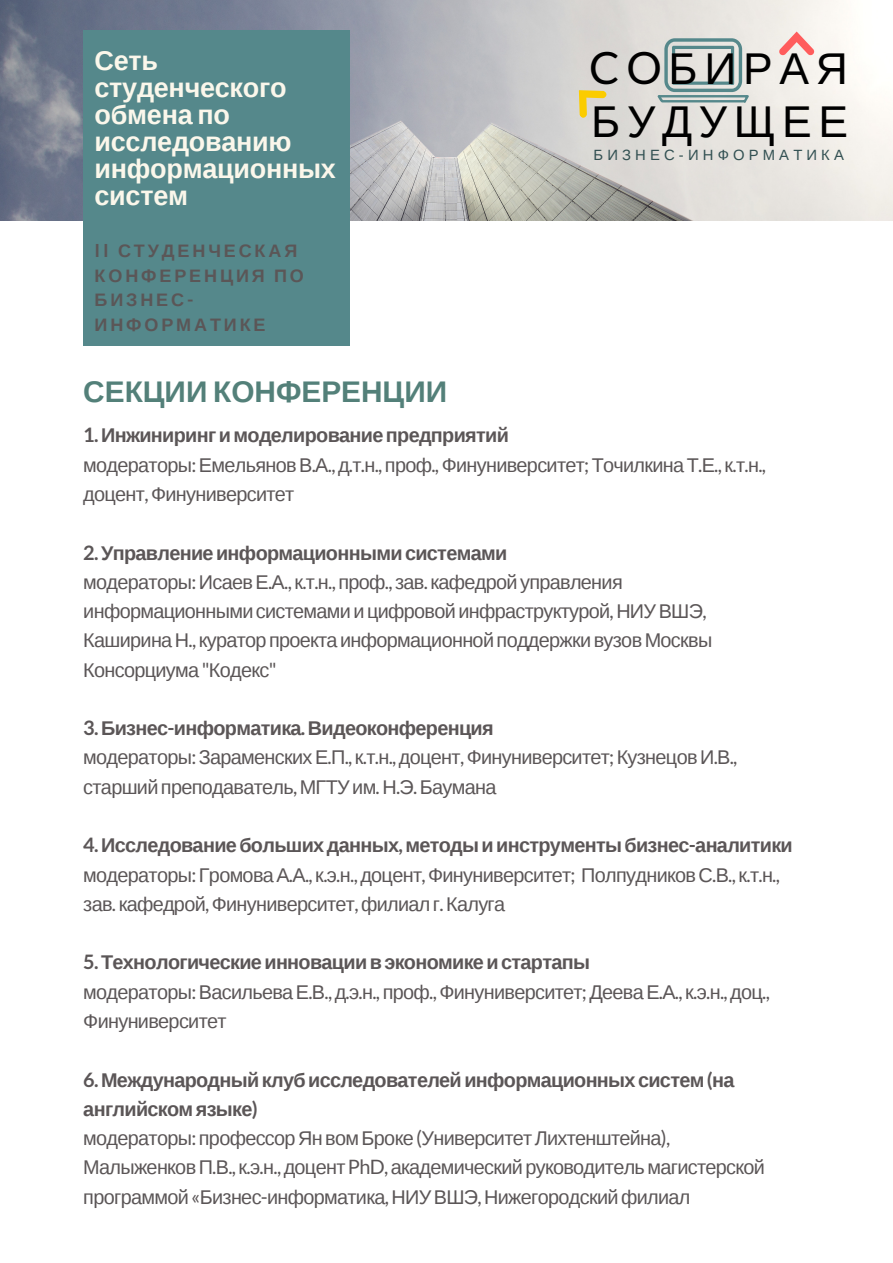
<style>
.page{position:relative;width:893px;height:1263px;background:#fff}
.page>*{position:absolute;margin:0;border:0;box-sizing:border-box;transform-origin:0 0}
.t1{font:44.55px/52.9px "Liberation Sans";letter-spacing:.15em;color:#000}
.t2{font:700 29.85px "Liberation Sans";color:#538079}
.t3{font:700 27px/27px "Liberation Sans";letter-spacing:-.01em;color:#fbf7eb}
.t4{font:19.8px/29.2px "Liberation Sans";letter-spacing:-.035em;color:#5b5657}
.t5{font:700 18px/24.8px "Liberation Sans";letter-spacing:.16em;color:#5b5657}
.t6{font:14.85px "Liberation Sans";letter-spacing:.28em;color:#325052}
.s1{font-family:"Lato"}
.s2{font-family:"Arimo"}
.s3{font-family:"Lato";font-weight:700}
.s4{font-weight:700}
</style>
<div class="page">
<img style="left:0;top:0;width:893px;height:221px">
<div style="left:83px;top:30px;width:267px;height:316px;background:#55888b"></div>
<svg style="left:658px;top:38px;width:91px;height:64px;background:#b9c7c4"></svg>
<svg style="left:566px;top:78px;width:42px;height:41px;background:#dfd4aa"></svg>
<svg style="left:779px;top:32px;width:35px;height:23px"></svg>
<h3 class="t3" style="left:95px;top:47px;width:243px">Сеть студенческого обмена по исследованию информационных систем</h3>
<p class="t5" style="left:95px;top:238px;width:211px"><span class="s1">II</span> СТУДЕНЧЕСКАЯ<br>КОНФЕРЕНЦИЯ ПО<br>БИЗНЕС<span class="s1">-<br></span>ИНФОРМАТИКЕ</p>
<h2 class="t2" style="left:83px;top:375px;width:365px">СЕКЦИИ КОНФЕРЕНЦИИ</h2>
<h1 class="t1" style="left:589px;top:42px;width:260px"><span class="s1">CO</span>БИРАЯ<br>БУДУЩЕЕ</h1>
<p class="t6" style="left:593px;top:146px;width:252px">БИЗНЕС<span class="s2">-</span>ИНФОРМАТИКА</p>
<p class="t4" style="left:83px;top:421px;width:684px"><span class="s3">1.</span> <span class="s4">Инжиниринг и моделирование предприятий<br></span>модераторы<span class="s1">:</span> Емельянов В<span class="s1">.</span>А<span class="s1">.,</span> д<span class="s1">.</span>т<span class="s1">.</span>н<span class="s1">.,</span> проф<span class="s1">.,</span> Финуниверситет<span class="s1">;</span> Точилкина Т<span class="s1">.</span>Е<span class="s1">.,</span> к<span class="s1">.</span>т<span class="s1">.</span>н<span class="s1">., </span>доцент<span class="s1">,</span> Финуниверситет</p>
<p class="t4" style="left:83px;top:538px;width:630px"><span class="s3">2.</span> <span class="s4">Управление информационными системами<br></span>модераторы<span class="s1">:</span> Исаев Е<span class="s1">.</span>А<span class="s1">.,</span> к<span class="s1">.</span>т<span class="s1">.</span>н<span class="s1">.,</span> проф<span class="s1">.,</span> зав<span class="s1">.</span> кафедрой управления информационными системами и цифровой инфраструктурой<span class="s1">,</span> НИУ ВШЭ<span class="s1">, </span>Каширина Н<span class="s1">.,</span> куратор проекта информационной поддержки вузов Москвы Консорциума <span class="s1">"</span>Кодекс<span class="s1">"</span></p>
<p class="t4" style="left:83px;top:714px;width:656px"><span class="s3">3.</span> <span class="s4">Бизнес</span><span class="s3">-</span><span class="s4">информатика</span><span class="s3">.</span> <span class="s4">Видеоконференция<br></span>модераторы<span class="s1">:</span> Зараменских Е<span class="s1">.</span>П<span class="s1">.,</span> к<span class="s1">.</span>т<span class="s1">.</span>н<span class="s1">.,</span> доцент<span class="s1">,</span> Финуниверситет<span class="s1">;</span> Кузнецов И<span class="s1">.</span>В<span class="s1">., </span>старший преподаватель<span class="s1">,</span> МГТУ им<span class="s1">.</span> Н<span class="s1">.</span>Э<span class="s1">.</span> Баумана</p>
<p class="t4" style="left:83px;top:831px;width:711px"><span class="s3">4.</span> <span class="s4">Исследование больших данных</span><span class="s3">,</span> <span class="s4">методы и инструменты бизнес</span><span class="s3">-</span><span class="s4">аналитики </span>модераторы<span class="s1">:</span> Громова А<span class="s1">.</span>А<span class="s1">.,</span> к<span class="s1">.</span>э<span class="s1">.</span>н<span class="s1">.,</span> доцент<span class="s1">,</span> Финуниверситет<span class="s1">;</span> Полпудников С<span class="s1">.</span>В<span class="s1">.,</span> к<span class="s1">.</span>т<span class="s1">.</span>н<span class="s1">., </span>зав<span class="s1">.</span> кафедрой<span class="s1">,</span> Финуниверситет<span class="s1">,</span> филиал г<span class="s1">.</span> Калуга</p>
<p class="t4" style="left:83px;top:948px;width:688px"><span class="s3">5.</span> <span class="s4">Технологические инновации в экономике и стартапы<br></span>модераторы<span class="s1">:</span> Васильева Е<span class="s1">.</span>В<span class="s1">.,</span> д<span class="s1">.</span>э<span class="s1">.</span>н<span class="s1">.,</span> проф<span class="s1">.,</span> Финуниверситет<span class="s1">;</span> Деева Е<span class="s1">.</span>А<span class="s1">.,</span> к<span class="s1">.</span>э<span class="s1">.</span>н<span class="s1">.,</span> доц<span class="s1">.,<br></span>Финуниверситет</p>
<p class="t4" style="left:83px;top:1065px;width:683px"><span class="s3">6.</span> <span class="s4">Международный клуб исследователей информационных систем</span> <span class="s3">(</span><span class="s4">на английском языке</span><span class="s3">)<br></span>модераторы<span class="s1">:</span> профессор Ян вом Броке <span class="s1">(</span>Университет Лихтенштейна<span class="s1">), </span>Малыженков П<span class="s1">.</span>В<span class="s1">.,</span> к<span class="s1">.</span>э<span class="s1">.</span>н<span class="s1">.,</span> доцент <span class="s1">PhD,</span> академический руководитель магистерской программой <span class="s1">«</span>Бизнес<span class="s1">-</span>информатика<span class="s1">,</span> НИУ ВШЭ<span class="s1">,</span> Нижегородский филиал</p>
</div>
